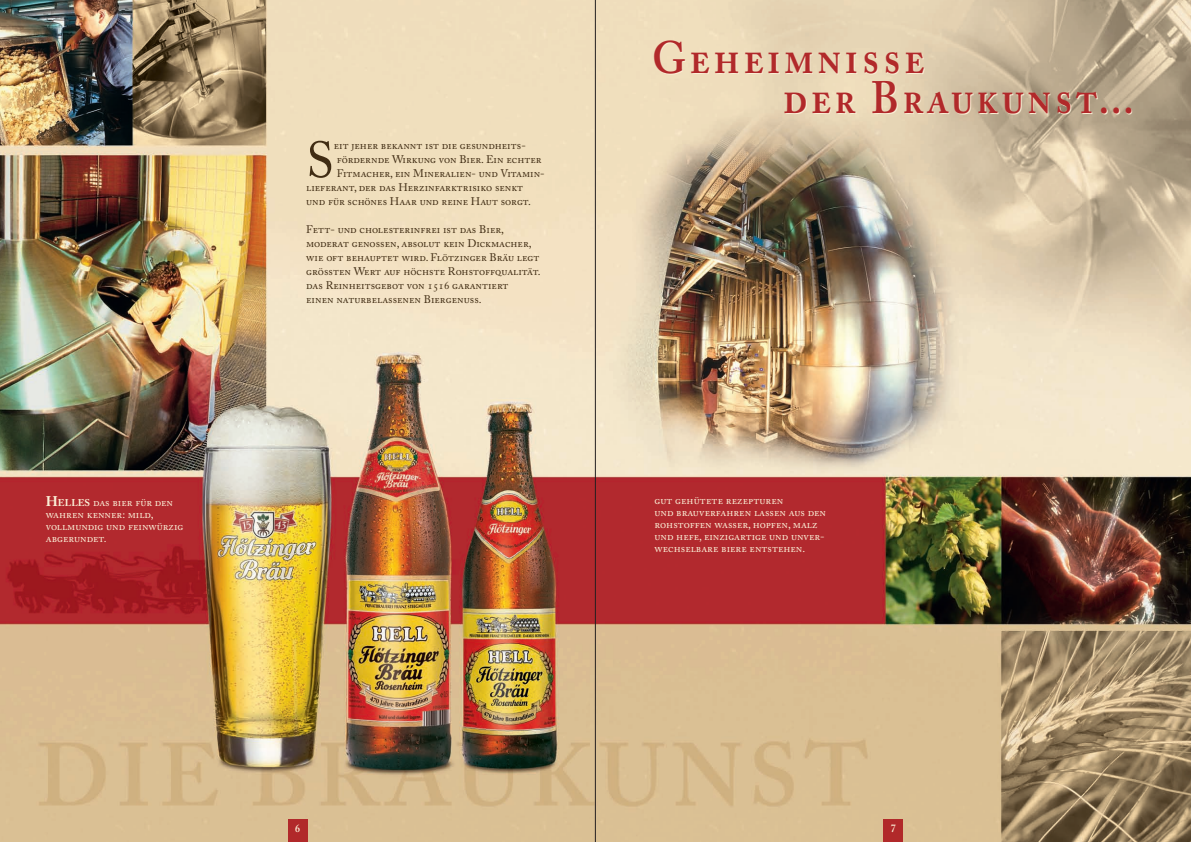
<style>
.page{position:relative;width:1191px;height:842px;background:#fff}
.page>*{position:absolute;margin:0;border:0;box-sizing:border-box;transform-origin:0 0}
.t1{font:50.4px "Adobe Caslon Pro";color:#402c13}
.t2{font:600 45.1px/40px "Adobe Caslon Pro";letter-spacing:.08em;color:#b1292a;scale:.91 1}
.t3{font:11px/14px "Adobe Caslon Pro";color:#402c13}
.t4{font:11px/12px "Adobe Caslon Pro";color:#fbf0d7}
.t5{font:600 11px "Adobe Caslon Pro";color:#fbf0d7;scale:.91 1}
.s1{font-weight:700;font-size:14px}
.s2{font-weight:700;font-size:9.8px}
</style>
<div class="page">
<img style="left:0;top:0;width:1191px;height:842px">
<div style="left:288px;top:819px;width:20px;height:23px;background:#b1292a"></div>
<div style="left:883px;top:819px;width:20px;height:23px;background:#b1292a"></div>
<hr style="left:595px;top:0;width:1px;height:842px;background:#231f20">
<h1 class="t1" style="left:306px;top:130px;width:23px">S</h1>
<p class="t3" style="left:334px;top:138px;width:193px">eit jeher bekannt ist die gesundheits-</p>
<p class="t3" style="left:337px;top:152px;width:206px">fördernde Wirkung von Bier. Ein echter</p>
<p class="t3" style="left:337px;top:166px;width:209px">Fitmacher, ein Mineralien- und Vitamin-</p>
<p class="t3" style="left:306px;top:180px;width:218px">lieferant, der das Herzinfarktrisiko senkt</p>
<p class="t3" style="left:306px;top:194px;width:226px">und für schönes Haar und reine Haut sorgt.</p>
<p class="t3" style="left:306px;top:222px;width:236px">Fett- und cholesterinfrei ist das Bier, moderat genossen, absolut kein Dickmacher, wie oft behauptet wird. Flötzinger Bräu legt grössten Wert auf höchste Rohstoffqualität. das Reinheitsgebot von 1516 garantiert<br>einen naturbelassenen Biergenuss.</p>
<h2 class="t2" style="left:783px;top:38px;width:387px;text-indent:-131px">Geheimnisse<br>der Braukunst...</h2>
<p class="t4" style="left:46px;top:497px;width:139px"><span class="s1">H</span><span class="s2">ELLES</span> das bier für den wahren kenner: mild, vollmundig und feinwürzig abgerundet.</p>
<p class="t4" style="left:654px;top:494px;width:173px">gut gehütete rezepturen<br>und brauverfahren lassen aus den rohstoffen wasser, hopfen, malz und hefe, einzigartige und unver&shy;wechselbare biere entstehen.</p>
<p class="t5" style="left:295px;top:822px;width:7px">6</p>
<p class="t5" style="left:890px;top:822px;width:7px">7</p>
</div>
